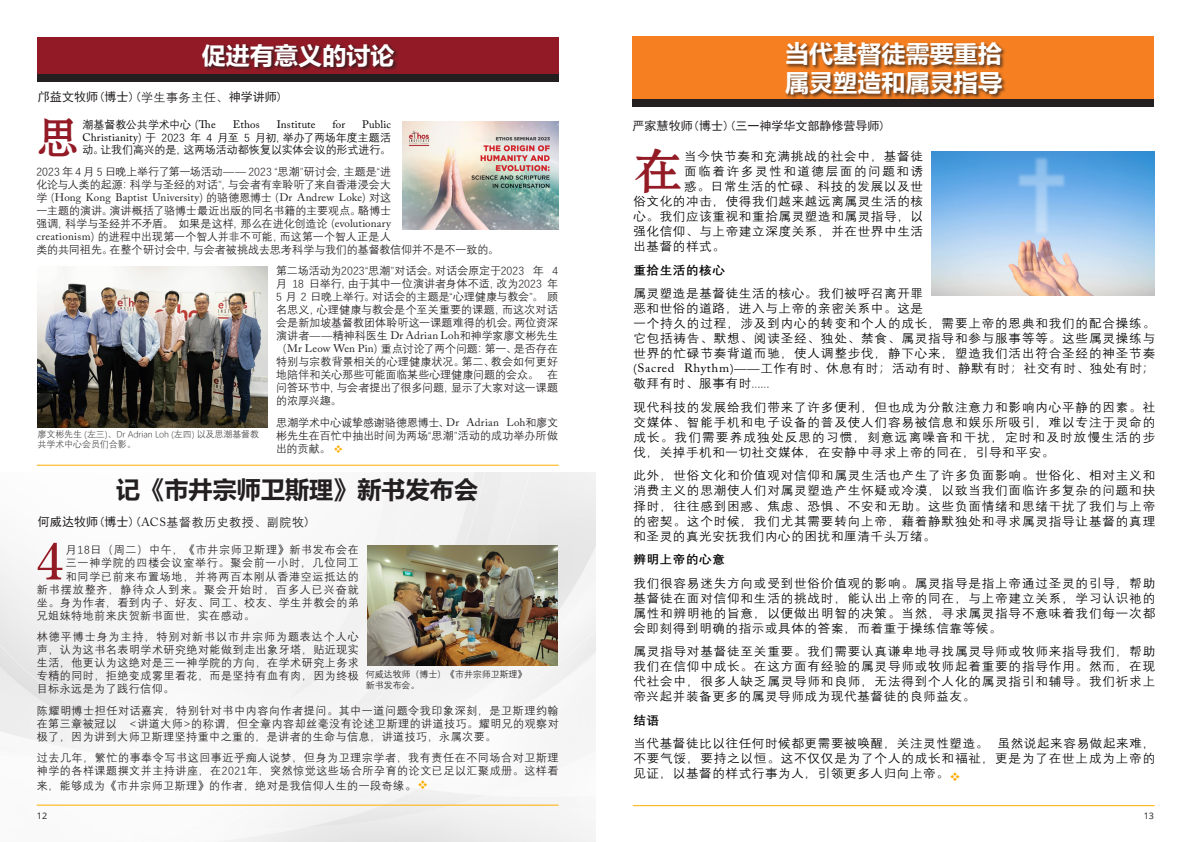
<style>
.page{position:relative;width:1191px;height:842px;background:#fff}
.page>*{position:absolute;margin:0;border:0;box-sizing:border-box;transform-origin:0 0}
.Body_Text{font:52.7px "FZSHJW GB1 0";color:#931b26}
.t1{font:46.4px "FZSHJW GB1 0";color:#931b26;scale:1.05 1}
.t2{font:42.6px "FZSHJW GB1 0";color:#931b26}
.t3{font:700 23.8px/28.8px "Microsoft Ya Hei";letter-spacing:.005em;color:#fff}
.t4{font:700 23.8px "Microsoft Ya Hei";letter-spacing:.005em;color:#231f20}
.t5{font:12px/15px "Deng Xian";letter-spacing:.05em;color:#000;text-align:justify;scale:1.05 1}
.t6{font:12px/15px "Deng Xian";letter-spacing:.07em;color:#000;scale:1.05 1}
.Body_Text-2{font:12px "Sim Hei";letter-spacing:.01em;color:#231f20}
.t7{font:12px "Deng Xian";letter-spacing:.13em;color:#000;scale:1.05 1}
.t8{font:700 12px "Deng Xian";letter-spacing:.05em;color:#000;scale:1.05 1}
.Body_Text-3{font:11.9px "Sim Hei";color:#231f20}
.Body_Text-4{font:10.9px/13px "Deng Xian";letter-spacing:.045em;color:#231f20;text-align:justify}
.Body_Text-5{font:10.9px/13px "Deng Xian";color:#231f20}
.t9{font:10.9px/12.5px "Deng Xian";letter-spacing:-.01em;color:#000;text-align:justify}
.Body_Text-6{font:10.9px "Deng Xian";letter-spacing:.07em;color:#231f20}
.Body_Text-7{font:10.9px "Deng Xian";letter-spacing:.085em;color:#231f20}
.Body_Text-8{font:10.9px "Deng Xian";letter-spacing:.065em;color:#231f20}
.t10{font:10.9px "Adobe Caslon Pro";letter-spacing:.01em;color:#000}
.t11{font:9px/10.8px "Deng Xian";letter-spacing:-.01em;color:#231f20}
.t12{font:8.9px "Open Sans";color:#231f20}
.s1{font-family:"Deng Xian";font-size:11.9px}
.s2{font-size:11.9px}
.s3{font-family:"Adobe Caslon Pro"}
.s4{color:#ffad00}
.s5{font-family:"Adobe Caslon Pro";font-size:11.9px}
.s6{font-size:12px}
</style>
<div class="page">
<img style="left:0;top:472px;width:595px;height:370px">
<hr style="left:37px;top:805px;width:521px;height:1px;background:#ffad00">
<hr style="left:633px;top:805px;width:521px;height:1px;background:#ffad00">
<img style="left:931px;top:151px;width:223px;height:144px">
<div style="left:632px;top:37px;width:522px;height:65px;background:#f57f21"></div>
<div style="left:632px;top:99px;width:522px;height:7px;background:#231f20"></div>
<div style="left:784px;top:42px;width:223px;height:58px;background:#231f20;opacity:.75"></div>
<div style="left:37px;top:37px;width:522px;height:37px;background:#921a26"></div>
<div style="left:38px;top:74px;width:521px;height:7px;background:#231f20"></div>
<div style="left:201px;top:43px;width:198px;height:29px;background:#231f20;opacity:.75"></div>
<img style="left:402px;top:121px;width:156px;height:108px">
<img style="left:37px;top:266px;width:231px;height:161px">
<hr style="left:37px;top:465px;width:521px;height:1px;background:#ffad00">
<img style="left:367px;top:546px;width:191px;height:119px">
<p class="t3" style="left:202px;top:40px;width:194px">促进有意义的讨论</p>
<p class="Body_Text-2" style="left:38px;top:91px;width:246px">邝益文牧师(博士)(<span class="s1">学生事务主任、</span><span class="s2">神学讲师</span>)</p>
<p class="t2" style="left:36px;top:116px;width:45px">思</p>
<p class="t9" style="left:82px;top:118px;width:135px">潮基督教公共学术中心（<span class="s3">The</span></p>
<p class="t10" style="left:233px;top:118px;width:28px">Ethos</p>
<p class="t10" style="left:277px;top:118px;width:40px">Institute</p>
<p class="t10" style="left:332px;top:118px;width:14px">for</p>
<p class="t9" style="left:82px;top:118px;width:310px;text-indent:280px"><span class="s3">Public Christianity</span>）于 2023 年 4 月至 5 月初，举办了两场年度主题活动。让我们高兴的是，这两场活动都恢复以实体会议的形式进行。</p>
<p class="Body_Text-5" style="left:36px;top:164px;width:464px">2023 年 4 月 5 日晚上举行了第一场活动—— 2023 “思潮”研讨会，主题是“进<br>化论与人类的起源：科学与圣经的对话”，与会者有幸聆听了来自香港浸会大<br>学（<span class="s3">Hong Kong Baptist University</span>）的骆德恩博士（<span class="s3">Dr Andrew Loke</span>）对这<br>一主题的演讲。演讲概括了骆博士最近出版的同名书籍的主要观点。駱博士<br>强调，科学与圣经并不矛盾。 如果是这样，那么在进化创造论（<span class="s3">evolutionary<br>creationism</span>）的进程中出现第一个智人并非不可能，而这第一个智人正是人<br>类的共同祖先。在整个研讨会中，与会者被挑战去思考科学与我们的基督教信仰并不是不一致的。</p>
<p class="Body_Text-4" style="left:276px;top:264px;width:283px">第二场活动为2023“思潮”对话会。对话会原定于2023 年 4月 18 日举行，由于其中一位演讲者身体不适，改为2023 年5 月 2 日晚上举行。对话会的主题是“心理健康与教会”。 顾名思义，心理健康与教会是个至关重要的课题，而这次对话会是新加坡基督教团体聆听这一课题难得的机会。两位资深演讲者——精神科医生 <span class="s3">Dr Adrian Loh</span>和神学家廖文彬先生（<span class="s3">Mr Leow Wen Pin</span>）重点讨论了两个问题：第一、是否存在特别与宗教背景相关的心理健康状况。第二、教会如何更好地陪伴和关心那些可能面临某些心理健康问题的会众。 在问答环节中，与会者提出了很多问题，显示了大家对这一课题的浓厚兴趣。</p>
<p class="Body_Text-4" style="left:276px;top:415px;width:283px">思潮学术中心诚挚感谢骆德恩博士、<span class="s3">Dr Adrian Loh</span>和廖文彬先生在百忙中抽出时间为两场“思潮”活动的成功举办所做出的贡献。 <span class="s4">❖</span></p>
<p class="t11" style="left:38px;top:428px;width:223px">廖文彬先生 (左三)、Dr Adrian Loh (左四) 以及思潮基督教共学术中心会员们合影。</p>
<p class="t4" style="left:116px;top:473px;width:363px">记《市井宗师卫斯理》新书发布会</p>
<p class="Body_Text-2" style="left:38px;top:516px;width:274px">何威达牧师(博士)(<span class="s5">ACS</span><span class="s1">基督教历史教授、副院牧</span>)</p>
<p class="Body_Text" style="left:37px;top:534px;width:28px">4</p>
<p class="Body_Text-8" style="left:66px;top:543px;width:294px">月18日（周二）中午，《市井宗师卫斯理》新书发布会在</p>
<p class="Body_Text-6" style="left:66px;top:556px;width:294px">三一神学院的四楼会议室举行。聚会前一小时，几位同工</p>
<p class="Body_Text-6" style="left:66px;top:569px;width:294px">和同学已前来布置场地，并将两百本刚从香港空运抵达的</p>
<p class="Body_Text-7" style="left:37px;top:582px;width:323px">新书摆放整齐，静待众人到来。聚会开始时，百多人已兴奋就</p>
<p class="Body_Text-4" style="left:37px;top:595px;width:323px">坐。身为作者，看到内子、好友、同工、校友、学生并教会的弟</p>
<p class="Body_Text-4" style="left:37px;top:608px;width:219px">兄姐妹特地前来庆贺新书面世，实在感动。</p>
<p class="Body_Text-4" style="left:37px;top:630px;width:323px">林德平博士身为主持，特别对新书以市井宗师为题表达个人心声，认为这书名表明学术研究绝对能做到走出象牙塔，贴近现实生活，他更认为这绝对是三一神学院的方向，在学术研究上务求专精的同时，拒绝变成雾里看花，而是坚持有血有肉，因为终极目标永远是为了践行信仰。</p>
<p class="Body_Text-4" style="left:37px;top:703px;width:523px">陈耀明博士担任对话嘉宾，特别针对书中内容向作者提问。其中一道问题令我印象深刻，是卫斯理约翰在第三章被冠以 &lt;讲道大师&gt;的称谓，但全章内容却丝毫没有论述卫斯理的讲道技巧。耀明兄的观察对极了，因为讲到大师卫斯理坚持重中之重的，是讲者的生命与信息，讲道技巧，永属次要。</p>
<p class="Body_Text-4" style="left:37px;top:751px;width:523px">过去几年，繁忙的事奉令写书这回事近乎痴人说梦，但身为卫理宗学者，我有责任在不同场合对卫斯理神学的各样课题撰文并主持讲座，在2021年，突然惊觉这些场合所孕育的论文已足以汇聚成册。这样看</p>
<p class="Body_Text-4" style="left:37px;top:779px;width:393px">来，能够成为《市井宗师卫斯理》的作者，绝对是我信仰人生的一段奇缘<span class="s2">。</span><span class="s4">❖</span></p>
<p class="t11" style="left:366px;top:668px;width:162px">何威达牧师（博士）《市井宗师卫斯理》新书发布会。</p>
<p class="t3" style="left:785px;top:39px;width:218px">当代基督徒需要重拾属灵塑造和属灵指导</p>
<p class="Body_Text-3" style="left:632px;top:119px;width:255px"><span class="s6">严家慧牧师(博士)(</span>三一神学华文部静修营导师<span class="s6">)</span></p>
<p class="t1" style="left:633px;top:147px;width:48px">在</p>
<p class="t5" style="left:684px;top:149px;width:229px">当今快节奏和充满挑战的社会中，基督徒</p>
<p class="t7" style="left:684px;top:164px;width:229px">面临着许多灵性和道德层面的问题和诱</p>
<p class="t5" style="left:684px;top:179px;width:229px">惑。日常生活的忙碌、科技的发展以及世</p>
<p class="t5" style="left:633px;top:194px;width:277px">俗文化的冲击，使得我们越来越远离属灵生活的核</p>
<p class="t5" style="left:633px;top:209px;width:277px">心。我们应该重视和重拾属灵塑造和属灵指导，以</p>
<p class="t5" style="left:633px;top:224px;width:277px">强化信仰、与上帝建立深度关系，并在世界中生活</p>
<p class="t5" style="left:633px;top:239px;width:89px">出基督的样式。</p>
<p class="t8" style="left:633px;top:262px;width:89px">重拾生活的核心</p>
<p class="t6" style="left:633px;top:286px;width:498px">属灵塑造是基督徒生活的核心。我们被呼召离开罪<br>恶和世俗的道路，进入与上帝的亲密关系中。这是<br>一个持久的过程，涉及到内心的转变和个人的成长，需要上帝的恩典和我们的配合操练。它包括祷告、默想、阅读圣经、独处、禁食、属灵指导和参与服事等等。这些属灵操练与世界的忙碌节奏背道而驰，使人调整步伐，静下心来，塑造我们活出符合圣经的神圣节奏(<span class="s3">Sacred Rhythm</span>)——工作有时、休息有时；活动有时、静默有时；社交有时、独处有时；敬拜有时、服事有时<sub>……</sub></p>
<p class="t5" style="left:633px;top:399px;width:498px">现代科技的发展给我们带来了许多便利，但也成为分散注意力和影响内心平静的因素。社交媒体、智能手机和电子设备的普及使人们容易被信息和娱乐所吸引，难以专注于灵命的成长。我们需要养成独处反思的习惯，刻意远离噪音和干扰，定时和及时放慢生活的步伐，关掉手机和一切社交媒体，在安静中寻求上帝的同在，引导和平安。</p>
<p class="t5" style="left:633px;top:468px;width:498px">此外，世俗文化和价值观对信仰和属灵生活也产生了许多负面影响。世俗化、相对主义和消费主义的思潮使人们对属灵塑造产生怀疑或冷漠，以致当我们面临许多复杂的问题和抉择时，往往感到困惑、焦虑、恐惧、不安和无助。这些负面情绪和思绪干扰了我们与上帝的密契。这个时候，我们尤其需要转向上帝，藉着静默独处和寻求属灵指导让基督的真理和圣灵的真光安抚我们内心的困扰和厘清千头万绪。</p>
<p class="t8" style="left:633px;top:551px;width:89px">辨明上帝的心意</p>
<p class="t5" style="left:633px;top:575px;width:498px">我们很容易迷失方向或受到世俗价值观的影响。属灵指导是指上帝通过圣灵的引导，帮助基督徒在面对信仰和生活的挑战时，能认出上帝的同在，与上帝建立关系，学习认识祂的属性和辨明祂的旨意，以便做出明智的决策。当然，寻求属灵指导不意味着我们每一次都会即刻得到明确的指示或具体的答案，而着重于操练信靠等候。</p>
<p class="t5" style="left:633px;top:643px;width:498px">属灵指导对基督徒至关重要。我们需要认真谦卑地寻找属灵导师或牧师来指导我们，帮助我们在信仰中成长。在这方面有经验的属灵导师或牧师起着重要的指导作用。然而，在现代社会中，很多人缺乏属灵导师和良师，无法得到个人化的属灵指引和辅导。我们祈求上帝兴起并装备更多的属灵导师成为现代基督徒的良师益友。</p>
<p class="t8" style="left:633px;top:712px;width:26px">结语</p>
<p class="t5" style="left:633px;top:735px;width:498px">当代基督徒比以往任何时候都更需要被唤醒，关注灵性塑造。 虽然说起来容易做起来难，不要气馁，要持之以恒。这不仅仅是为了个人的成长和福祉，更是为了在世上成为上帝的见证，以基督的样式行事为人，引领更多人归向上帝。<span class="s4">❖</span></p>
<p class="t12" style="left:37px;top:810px;width:12px">12</p>
<p class="t12" style="left:1143px;top:810px;width:12px">13</p>
</div>
